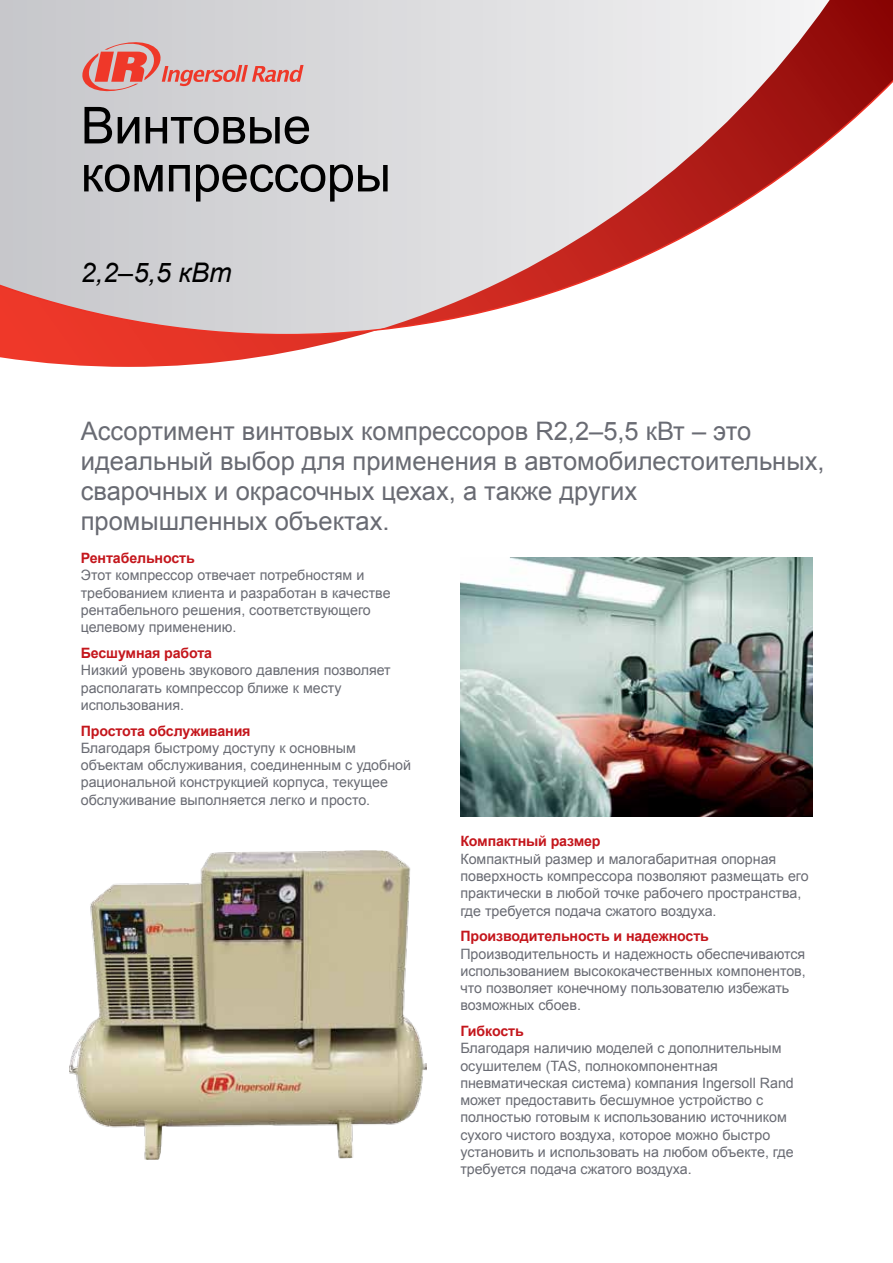
<style>
.page{position:relative;width:893px;height:1263px;background:#fff}
.page>*{position:absolute;margin:0;border:0;box-sizing:border-box;transform-origin:0 0}
.t1{font:51px/48px "Arial";letter-spacing:-.01em;color:#000}
.t2{font:italic 27px "Arial";color:#000}
.t3{font:25.5px/30px "Arial";color:#696b73}
.t4{font:14.25px/17.2px "Arial";color:#696b73}
.t5{font:700 14.25px "Arial";letter-spacing:-.01em;color:#c4161c}
</style>
<div class="page">
<svg style="left:0;top:0;width:893px;height:367px"></svg>
<svg style="left:0;top:64px;width:893px;height:271px"></svg>
<svg style="left:81px;top:39px;width:223px;height:56px;background:#d7afae"></svg>
<img style="left:69px;top:850px;width:357px;height:309px">
<img style="left:460px;top:557px;width:352px;height:259px">
<h1 class="t1" style="left:81px;top:102px;width:312px">Винтовые компрессоры</h1>
<h2 class="t2" style="left:81px;top:255px;width:152px">2,2–5,5 кВт</h2>
<h3 class="t3" style="left:81px;top:416px;width:745px">Ассортимент винтовых компрессоров R2,2–5,5 кВт – это идеальный выбор для применения в автомобилестоительных, сварочных и окрасочных цехах, а также других промышленных объектах.</h3>
<p class="t5" style="left:81px;top:549px;width:116px">Рентабельность</p>
<p class="t4" style="left:81px;top:567px;width:311px">Этот компрессор отвечает потребностям и требованием клиента и разработан в качестве рентабельного решения, соответствующего целевому применению.</p>
<p class="t5" style="left:81px;top:643px;width:133px">Бесшумная работа</p>
<p class="t4" style="left:81px;top:662px;width:311px">Низкий уровень звукового давления позволяет располагать компрессор ближе к месту использования.</p>
<p class="t5" style="left:81px;top:721px;width:171px">Простота обслуживания</p>
<p class="t4" style="left:81px;top:739px;width:332px">Благодаря быстрому доступу к основным объектам обслуживания, соединенным с удобной рациональной конструкцией корпуса, текущее обслуживание выполняется легко и просто.</p>
<p class="t5" style="left:460px;top:832px;width:142px">Компактный размер</p>
<p class="t4" style="left:460px;top:850px;width:350px">Компактный размер и малогабаритная опорная поверхность компрессора позволяют размещать его практически в любой точке рабочего пространства, где требуется подача сжатого воздуха.</p>
<p class="t5" style="left:460px;top:927px;width:250px">Производительность и надежность</p>
<p class="t4" style="left:460px;top:945px;width:347px">Производительность и надежность обеспечиваются использованием высококачественных компонентов, что позволяет конечному пользователю избежать возможных сбоев.</p>
<p class="t5" style="left:460px;top:1021px;width:65px">Гибкость</p>
<p class="t4" style="left:460px;top:1040px;width:335px">Благодаря наличию моделей с дополнительным осушителем (TAS, полнокомпонентная пневматическая система) компания Ingersoll Rand может предоставить бесшумное устройство с полностью готовым к использованию источником сухого чистого воздуха, которое можно быстро установить и использовать на любом объекте, где требуется подача сжатого воздуха.</p>
</div>
